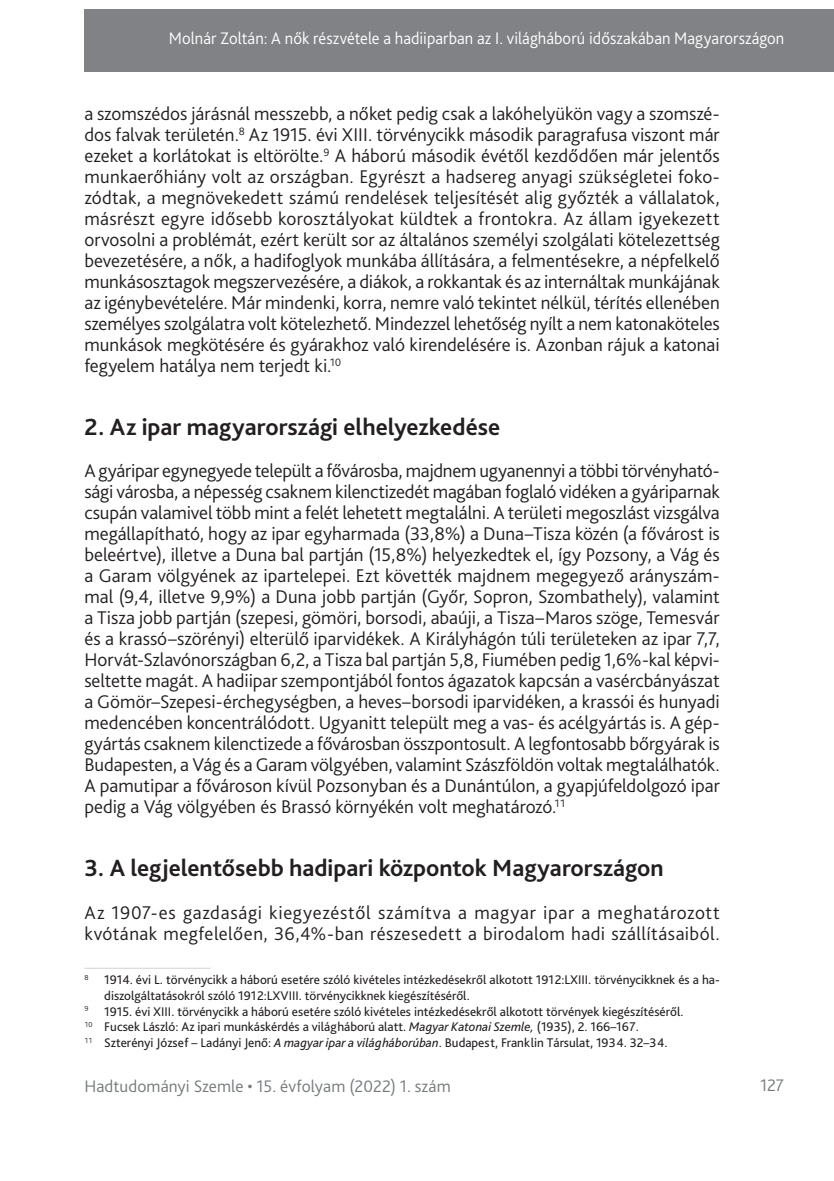
<style>
.page{position:relative;width:834px;height:1181px;background:#fff}
.page>*{position:absolute;margin:0;border:0;box-sizing:border-box;transform-origin:0 0}
._1_1__Head{font:700 24.5px "Bliss Pro";color:#231f20}
._2__Body_1st_paragra{font:300 19.25px/21px "Bliss Pro";letter-spacing:.005em;color:#231f20;text-align:justify}
._1__Body{font:300 19.25px/21px "Bliss Pro";color:#231f20;text-align:justify}
._2__Body_1st_paragra-2{font:300 19.25px/21px "Bliss Pro";letter-spacing:.03em;color:#231f20}
.t1{font:300 17.5px "Bliss Pro";letter-spacing:.005em;color:#fff;scale:.95 1}
.t2{font:300 17.5px "Bliss Pro";letter-spacing:.005em;color:#767a7c}
.Lábjegyzet{font:13.12px/15.8px "Bliss Pro";color:#231f20}
.s1{font-style:italic}
</style>
<div class="page">
<div style="left:84px;top:9px;width:749px;height:63px;background:#808285"></div>
<hr style="left:84px;top:968px;width:126px;height:1px;background:#d1d2d4">
<p class="t1" style="left:169px;top:27px;width:649px">Molnár Zoltán: A nők részvétele a hadiiparban az I. világháború időszakában Magyarországon</p>
<p class="_1__Body" style="left:84px;top:103px;width:637px">a szomszédos járásnál messzebb, a nőket pedig csak a lakóhelyükön vagy a szomszé&shy;dos falvak területén.<sup>8</sup> Az -1915. évi XIII. törvénycikk második paragrafusa viszont már ezeket a korlátokat is eltörölte.<sup>9</sup> A háború második évétől kezdődően már jelentős munkaerőhiány volt az országban. Egyrészt a hadsereg anyagi szükségletei foko&shy;zódtak, a megnövekedett számú rendelések teljesítését alig győzték a vállalatok, másrészt egyre idősebb korosztályokat küldtek a frontokra. Az állam igyekezett orvosolni a problémát, ezért került sor az általános személyi szolgálati kötelezettség bevezetésére, a nők, a hadifoglyok munkába állítására, a felmentésekre, a népfelkelő munkásosztagok megszervezésére, a diákok, a rokkantak és az internáltak munkájának az igénybevételére. Már mindenki, korra, nemre való tekintet nélkül, térítés ellenében személyes szolgálatra volt kötelezhető. Mindezzel lehetőség nyílt a nem katonaköteles munkások megkötésére és gyárakhoz való kirendelésére is. Azonban rájuk a katonai fegyelem hatálya nem terjedt ki.<sup>10</sup></p>
<p class="_1_1__Head" style="left:84px;top:412px;width:417px">2. Az ipar magyarországi elhelyezkedése</p>
<p class="_2__Body_1st_paragra" style="left:84px;top:460px;width:637px">A gyáripar egynegyede települt a fővárosba, majdnem ugyanennyi a többi törvényható&shy;sági városba, a népesség csaknem kilenctizedét magában foglaló vidéken a gyáriparnak csupán valamivel több mint a felét lehetett megtalálni. A területi megoszlást vizsgálva megállapítható, hogy az ipar egyharmada (33,8%) a Duna–Tisza közén (a fővárost is beleértve), illetve a Duna bal partján (15,8%) helyezkedtek el, így Pozsony, a Vág és a Garam völgyének az ipartelepei. Ezt követték majdnem megegyező arányszám&shy;mal (9,4, illetve 9,9%) a Duna jobb partján (Győr, Sopron, Szombathely), valamint a Tisza jobb partján (szepesi, gömöri, borsodi, abaúji, a Tisza–Maros szöge, Temesvár és a krassó–szörényi) elterülő iparvidékek. A Királyhágón túli területeken az ipar 7,7, Horvát-Szlavónországban 6,2, a Tisza bal partján 5,8, Fiumében pedig 1,6%-kal képvi&shy;seltette magát. A hadiipar szempontjából fontos ágazatok kapcsán a vasércbányászat a Gömör–Szepesi-érchegységben, a heves–borsodi iparvidéken, a krassói és hunyadi medencében koncentrálódott. Ugyanitt települt meg a vas- és acélgyártás is. A gép&shy;gyártás csaknem kilenctizede a fővárosban összpontosult. A legfontosabb bőrgyárak is Budapesten, a Vág és a Garam völgyében, valamint Szászföldön voltak megtalálhatók.<br>A pamutipar a fővároson kívül Pozsonyban és a Dunántúlon, a gyapjúfeldolgozó ipar pedig a Vág völgyében és Brassó környékén volt meghatározó.<sup>11</sup></p>
<p class="_1_1__Head" style="left:84px;top:853px;width:580px">3. A legjelentősebb hadipari központok Magyarországon</p>
<p class="_2__Body_1st_paragra-2" style="left:84px;top:901px;width:636px">Az 1907-es gazdasági kiegyezéstől számítva a magyar ipar a meghatározott kvótának megfelelően, 36,4%-ban részesedett a birodalom hadi szállításaiból.</p>
<p class="Lábjegyzet" style="left:104px;top:971px;width:617px;text-indent:-20px"><sup>8</sup> 1914. évi L. törvénycikk a háború esetére szóló kivételes intézkedésekről alkotott 1912:LXIII. törvénycikknek és a ha&shy;diszolgáltatásokról szóló 1912:LXVIII. törvénycikknek kiegészítéséről.</p>
<p class="Lábjegyzet" style="left:84px;top:1003px;width:600px"><sup>9</sup> 1915. évi XIII. törvénycikk a háború esetére szóló kivételes intézkedésekről alkotott törvények kiegészítéséről.</p>
<p class="Lábjegyzet" style="left:84px;top:1018px;width:556px"><sup>10</sup> Fucsek László: Az ipari munkáskérdés a világháború alatt. <span class="s1">Magyar Katonai Szemle,</span> (1935), 2. 166–167.</p>
<p class="Lábjegyzet" style="left:84px;top:1034px;width:584px"><sup>11</sup> Szterényi József – Ladányi Jenő: <span class="s1">A magyar ipar a világháborúban</span>. Budapest, Franklin Társulat, 1934. 32–34.</p>
<p class="t2" style="left:84px;top:1075px;width:368px">Hadtudományi Szemle • 15. évfolyam (2022) 1. szám</p>
<p class="t2" style="left:760px;top:1074px;width:25px">127</p>
</div>
